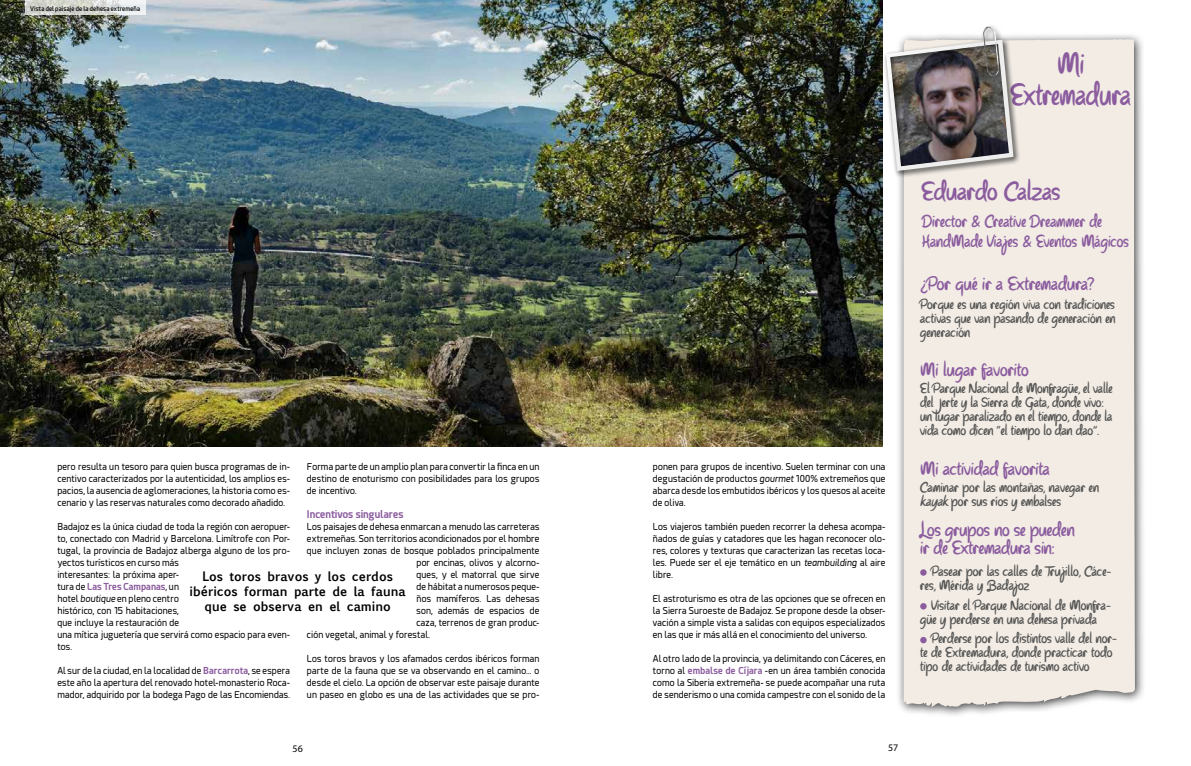
<style>
.page{position:relative;width:1191px;height:766px;background:#fff}
.page>*{position:absolute;margin:0;border:0;box-sizing:border-box;transform-origin:0 0}
.t1{font:29.3px/31.7px "Parisien Night";color:#8b5c9e;text-align:center;scale:.93 1}
.t2{font:25px "Parisien Night";letter-spacing:-.005em;color:#8b5c9e}
.t3{font:18.1px/18px "Parisien Night";letter-spacing:-.005em;color:#8b5c9e}
.t4{font:16.6px/20px "Parisien Night";color:#8b5c9e;scale:.95 1}
.t5{font:13.6px/14.1px "Parisien Night";color:#575756}
.t6{font:700 12.5px/15px "Euphemia UCAS";color:#000;text-align:center}
.t7{font:700 10.5px "Esphimere";color:#8b5c9e;scale:.95 1}
.t8{font:10px "Myriad Pro";color:#000}
.t9{font:9.5px/12px "Esphimere";letter-spacing:.01em;color:#000;text-align:justify;scale:.95 1}
.t10{font:600 6.5px "Esphimere";letter-spacing:.02em;color:#000;scale:.92 1}
.s1{font-weight:700;color:#8b5c9e}
.s2{font-style:italic}
</style>
<div class="page">
<div style="left:896px;top:32px;width:250px;height:685px;background:#000;opacity:.75"></div>
<div style="left:903px;top:39px;width:232px;height:667px;background:#f2ece5"></div>
<img style="left:1020px;top:40px;width:17px;height:1px">
<img style="left:0;top:0;width:882px;height:446px">
<svg style="left:920px;top:569px;width:6px;height:6px"></svg>
<svg style="left:920px;top:603px;width:6px;height:6px"></svg>
<div style="left:920px;top:636px;width:6px;height:7px;background:#8b5c9e;border-radius:50%"></div>
<div style="left:882px;top:24px;width:138px;height:154px;background:#000;opacity:.75"></div>
<svg style="left:886px;top:39px;width:127px;height:132px;background:#7f7879"></svg>
<img style="left:983px;top:27px;width:15px;height:49px">
<svg style="left:25px;top:0;width:120px;height:15px;background:#d9dbd7"></svg>
<p class="t10" style="left:30px;top:4px;width:121px">Vista del paisaje de la dehesa extremeña</p>
<h1 class="t1" style="left:1010px;top:48px;width:131px">Mi<br>Extremadura</h1>
<p class="t9" style="left:307px;top:461px;width:246px">Forma parte de un amplio plan para convertir la finca en un destino de enoturismo con posibilidades para los grupos de incentivo.</p>
<p class="t7" style="left:307px;top:508px;width:103px">Incentivos singulares</p>
<p class="t9" style="left:307px;top:521px;width:246px">Los paisajes de dehesa enmarcan a menudo las carreteras</p>
<p class="t9" style="left:307px;top:533px;width:246px">extremeñas. Son territorios acondicionados por el hombre</p>
<p class="t9" style="left:307px;top:545px;width:246px">que incluyen zonas de bosque poblados principalmente</p>
<p class="t9" style="left:416px;top:557px;width:131px">por encinas, olivos y alcorno-</p>
<p class="t9" style="left:416px;top:569px;width:131px">ques, y el matorral que sirve</p>
<p class="t9" style="left:416px;top:581px;width:131px">de hábitat a numerosos peque-</p>
<p class="t9" style="left:416px;top:593px;width:131px">ños mamíferos. Las dehesas</p>
<p class="t9" style="left:416px;top:605px;width:131px">son, además de espacios de</p>
<p class="t9" style="left:416px;top:617px;width:131px">caza, terrenos de gran produc-</p>
<p class="t9" style="left:307px;top:629px;width:131px">ción vegetal, animal y forestal.</p>
<p class="t9" style="left:307px;top:653px;width:246px">Los toros bravos y los afamados cerdos ibéricos forman parte de la fauna que se va observando en el camino... o desde el cielo. La opción de observar este paisaje durante un paseo en globo es una de las actividades que se pro-</p>
<p class="t9" style="left:57px;top:461px;width:246px">pero resulta un tesoro para quien busca programas de in&shy;centivo caracterizados por la autenticidad, los amplios es&shy;pacios, la ausencia de aglomeraciones, la historia como es&shy;cenario y las reservas naturales como decorado añadido.</p>
<p class="t9" style="left:57px;top:521px;width:246px;text-align:left">Badajoz es la única ciudad de toda la región con aeropuer&shy;to, conectado con Madrid y Barcelona. Limítrofe con Por&shy;tugal, la provincia de Badajoz alberga alguno de los pro&shy;yectos turísticos en curso más<br>interesantes: la próxima aper-<br>tura de <span class="s1">Las Tres Campanas</span>, un<br>hotel <span class="s2">boutique</span> en pleno centro<br>histórico, con 15 habitaciones,<br>que incluye la restauración de<br>una mítica juguetería que servirá como espacio para even&shy;tos.</p>
<p class="t9" style="left:57px;top:665px;width:246px">Al sur de la ciudad, en la localidad de <span class="s1">Barcarrota</span>, se espera este año la apertura del renovado hotel-monasterio Roca&shy;mador, adquirido por la bodega Pago de las Encomiendas.</p>
<h3 class="t6" style="left:190px;top:568px;width:218px">Los toros bravos y los cerdos ibéricos forman parte de la fauna que se observa en el camino</h3>
<p class="t9" style="left:653px;top:460px;width:246px">ponen para grupos de incentivo. Suelen terminar con una degustación de productos <span class="s2">gourmet</span> 100% extremeños que abarca desde los embutidos ibéricos y los quesos al aceite de oliva.</p>
<p class="t9" style="left:653px;top:520px;width:246px">Los viajeros también pueden recorrer la dehesa acompa&shy;ñados de guías y catadores que les hagan reconocer olo&shy;res, colores y texturas que caracterizan las recetas loca&shy;les. Puede ser el eje temático en un <span class="s2">teambuilding</span> al aire libre.</p>
<p class="t9" style="left:653px;top:592px;width:246px">El astroturismo es otra de las opciones que se ofrecen en la Sierra Suroeste de Badajoz. Se propone desde la obser&shy;vación a simple vista a salidas con equipos especializados en las que ir más allá en el conocimiento del universo.</p>
<p class="t9" style="left:653px;top:652px;width:246px">Al otro lado de la provincia, ya delimitando con Cáceres, en torno al <span class="s1">embalse de Cíjara</span> -en un área también conocida como la Siberia extremeña- se puede acompañar una ruta de senderismo o una comida campestre con el sonido de la</p>
<p class="t8" style="left:293px;top:742px;width:12px">56</p>
<p class="t8" style="left:888px;top:741px;width:12px">57</p>
<h2 class="t2" style="left:921px;top:177px;width:141px">Eduardo Calzas</h2>
<h3 class="t4" style="left:922px;top:211px;width:219px">Director &amp; Creative Dreammer de<br>HandMade Viajes &amp; Eventos Mágicos</h3>
<h3 class="t3" style="left:920px;top:275px;width:176px">¿Por qué ir a Extremadura?</h3>
<h3 class="t5" style="left:920px;top:297px;width:197px;text-align:justify">Porque es una región viva con tradiciones activas que van pasando de generación en generación</h3>
<h3 class="t3" style="left:920px;top:360px;width:110px">Mi lugar favorito</h3>
<h3 class="t5" style="left:920px;top:381px;width:194px">El Parque Nacional de Monfragüe, el valle del Jerte y la Sierra de Gata, donde vivo: un lugar paralizado en el tiempo, donde la vida como dicen “el tiempo lo dan dao”.</h3>
<h3 class="t3" style="left:920px;top:460px;width:131px">Mi actividad favorita</h3>
<h3 class="t5" style="left:920px;top:480px;width:181px">Caminar por las montañas, navegar en <span class="s2">kayak</span> por sus ríos y embalses</h3>
<h3 class="t3" style="left:920px;top:520px;width:156px">Los grupos no se pueden ir de Extremadura sin:</h3>
<h3 class="t5" style="left:920px;top:564px;width:193px;text-indent:11px">Pasear por las calles de Trujillo, Cáce&shy;res, Mérida y Badajoz</h3>
<h3 class="t5" style="left:920px;top:597px;width:192px;text-indent:11px">Visitar el Parque Nacional de Monfra&shy;güe y perderse en una dehesa privada</h3>
<h3 class="t5" style="left:920px;top:631px;width:198px;text-indent:11px">Perderse por los distintos valle del nor&shy;te de Extremadura, donde practicar todo tipo de actividades de turismo activo</h3>
</div>
